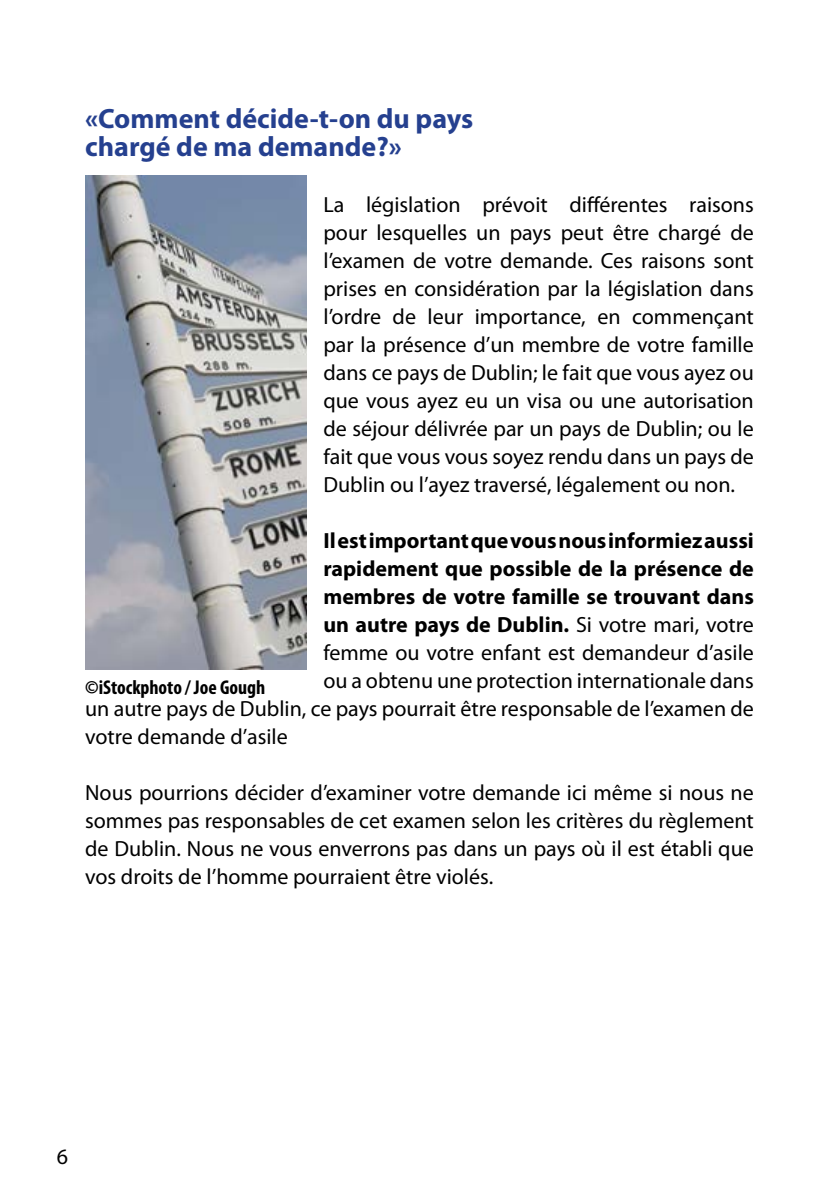
<style>
.page{position:relative;width:840px;height:1191px;background:#fff}
.page>*{position:absolute;margin:0;border:0;box-sizing:border-box;transform-origin:0 0}
.t1{font:700 28px/28px "Myriad Pro";color:#25408f}
.t2{font:22px/28px "Myriad Pro";color:#000;text-align:justify}
.t3{font:700 22px "Myriad Pro";color:#000}
.t4{font:700 condensed 20px "Myriad Pro";color:#000}
.s1{font-weight:400}
</style>
<div class="page">
<img style="left:85px;top:176px;width:221px;height:494px">
<p class="t1" style="left:85px;top:104px;width:389px">«Comment décide-t-on du pays chargé de ma demande?»</p>
<p class="t2" style="left:323px;top:190px;width:432px">La législation prévoit différentes raisons pour lesquelles un pays peut être chargé de l’examen de votre demande. Ces raisons sont prises en considération par la législation dans l’ordre de leur importance, en commençant par la présence d’un membre de votre famille dans ce pays de Dublin; le fait que vous ayez ou que vous ayez eu un visa ou une autorisation de séjour délivrée par un pays de Dublin; ou le fait que vous vous soyez rendu dans un pays de Dublin ou l’ayez traversé, légalement ou non.</p>
<p class="t3" style="left:323px;top:526px;width:432px">Il est important que vous nous informiez aussi</p>
<p class="t3" style="left:323px;top:554px;width:431px">rapidement que possible de la présence de</p>
<p class="t3" style="left:323px;top:582px;width:432px">membres de votre famille se trouvant dans</p>
<p class="t3" style="left:323px;top:610px;width:431px">un autre pays de Dublin. <span class="s1">Si votre mari, votre</span></p>
<p class="t2" style="left:323px;top:638px;width:432px">femme ou votre enfant est demandeur d’asile</p>
<p class="t2" style="left:323px;top:666px;width:432px">ou a obtenu une protection internationale dans</p>
<p class="t2" style="left:85px;top:694px;width:670px">un autre pays de Dublin, ce pays pourrait être responsable de l’examen de</p>
<p class="t2" style="left:85px;top:722px;width:204px">votre demande d’asile</p>
<p class="t4" style="left:85px;top:674px;width:182px">©iStockphoto / Joe Gough</p>
<p class="t2" style="left:85px;top:778px;width:670px">Nous pourrions décider d’examiner votre demande ici même si nous ne sommes pas responsables de cet examen selon les critères du règlement de Dublin. Nous ne vous enverrons pas dans un pays où il est établi que vos droits de l’homme pourraient être violés.</p>
<p class="t2" style="left:57px;top:1142px;width:13px">6</p>
</div>
